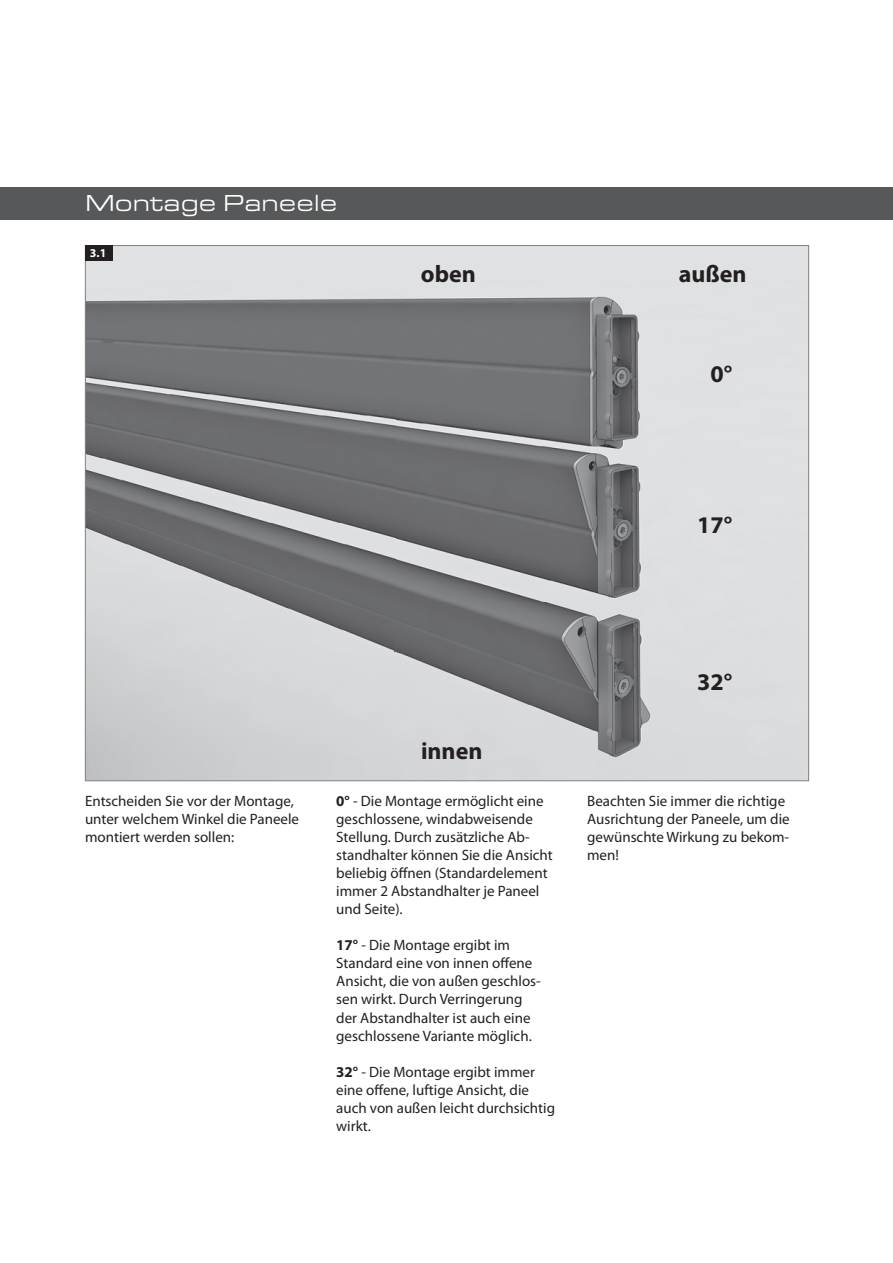
<style>
.page{position:relative;width:893px;height:1263px;background:#fff}
.page>*{position:absolute;margin:0;border:0;box-sizing:border-box;transform-origin:0 0}
.t1{font:700 24px "Myriad Pro";color:#231f20}
.t2{font:24px "Eurostile Extended Roman DTC";color:#fff}
.t3{font:15px/18px "Myriad Pro";color:#231f20}
.t4{font:700 12px "Myriad Pro";color:#fff}
.s1{font-weight:700}
</style>
<div class="page">
<div style="left:0;top:188px;width:893px;height:32px;background:#57585a"></div>
<img style="left:87px;top:247px;width:720px;height:532px">
<div style="left:85px;top:245px;width:27px;height:16px;background:#231f20"></div>
<h1 class="t2" style="left:85px;top:191px;width:254px">Montage Paneele</h1>
<p class="t4" style="left:90px;top:246px;width:18px">3.1</p>
<h1 class="t1" style="left:421px;top:258px;width:57px">oben</h1>
<h1 class="t1" style="left:679px;top:258px;width:69px">außen</h1>
<h1 class="t1" style="left:711px;top:359px;width:23px">0°</h1>
<h1 class="t1" style="left:697px;top:509px;width:37px">17°</h1>
<h1 class="t1" style="left:421px;top:736px;width:63px">innen</h1>
<h1 class="t1" style="left:697px;top:666px;width:37px">32°</h1>
<p class="t3" style="left:85px;top:792px;width:216px">Entscheiden Sie vor der Montage, unter welchem Winkel die Paneele montiert werden sollen:</p>
<p class="t3" style="left:336px;top:792px;width:218px"><span class="s1">0°</span> - Die Montage ermöglicht eine geschlossene, windabweisende<br>Stellung. Durch zusätzliche Ab&shy;standhalter können Sie die Ansicht beliebig öffnen (Standardelement immer 2 Abstandhalter je Paneel und Seite).</p>
<p class="t3" style="left:336px;top:936px;width:206px"><span class="s1">17°</span> - Die Montage ergibt im<br>Standard eine von innen offene<br>Ansicht, die von außen geschlos&shy;sen wirkt. Durch Verringerung der Abstandhalter ist auch eine geschlossene Variante möglich.</p>
<p class="t3" style="left:336px;top:1062px;width:220px"><span class="s1">32°</span> - Die Montage ergibt immer eine offene, luftige Ansicht, die auch von außen leicht durchsichtig wirkt.</p>
<p class="t3" style="left:587px;top:792px;width:204px">Beachten Sie immer die richtige<br>Ausrichtung der Paneele, um die gewünschte Wirkung zu bekom&shy;men!</p>
</div>
